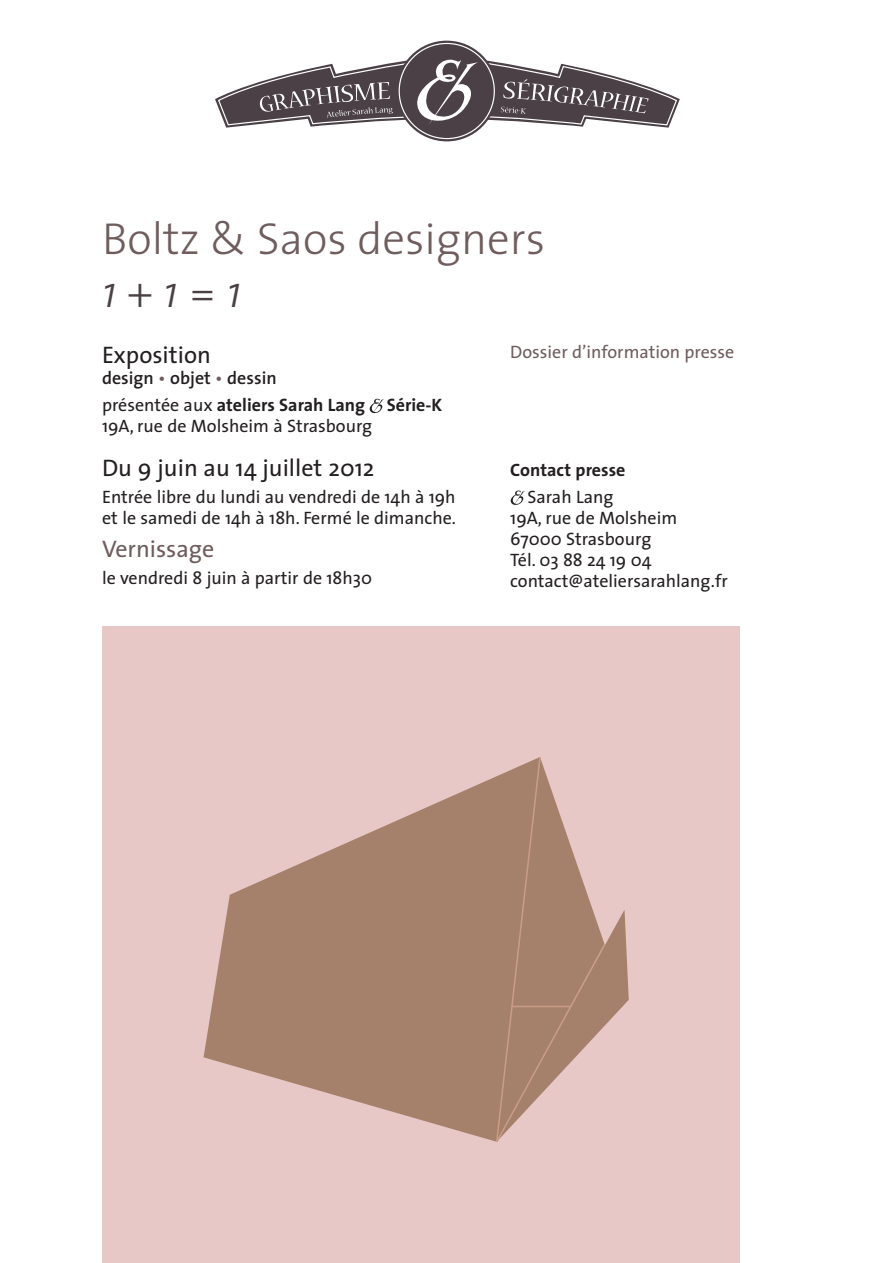
<style>
.page{position:relative;width:893px;height:1263px;background:#fff}
.page>*{position:absolute;margin:0;border:0;box-sizing:border-box;transform-origin:0 0}
.t1{font:300 45px "The Sans";color:#6f5c5d}
.t2{font:italic 300 45px "The Sans";color:#4a4046}
.t3{font:24px "The Sans";color:#231f20}
.t4{font:24px "The Sans";color:#6f5c5d}
.t5{font:18px/21px "The Sans";color:#231f20}
.t6{font:700 18px/27px "The Sans";color:#231f20}
.t7{font:18px "The Sans";color:#6f5c5d}
.s1{font-weight:600}
.s2{font-weight:400;color:#6f5c5d}
.s3{font-weight:400}
</style>
<div class="page">
<svg style="left:396px;top:41px;width:101px;height:100px"></svg>
<svg style="left:215px;top:57px;width:465px;height:73px"></svg>
<div style="left:102px;top:626px;width:638px;height:637px;background:#e7c8c6"></div>
<svg style="left:204px;top:777px;width:290px;height:364px;fill:#a5816c"></svg>
<svg style="left:494px;top:757px;width:135px;height:385px"></svg>
<svg style="left:510px;top:490px;width:15px;height:15px"></svg>
<svg style="left:370px;top:398px;width:14px;height:16px"></svg>
<h1 class="t1" style="left:102px;top:222px;width:445px">Boltz &amp; Saos designers</h1>
<h1 class="t2" style="left:102px;top:274px;width:141px">1 + 1 = 1</h1>
<h2 class="t3" style="left:102px;top:345px;width:110px">Exposition</h2>
<p class="t6" style="left:102px;top:365px;width:342px"><span class="s1">design</span> <span class="s2">•</span> <span class="s1">objet</span> <span class="s2">•</span> <span class="s1">dessin<br></span><span class="s3">présentée aux</span> ateliers Sarah Lang Série-K</p>
<p class="t5" style="left:102px;top:417px;width:272px">19A, rue de Molsheim à Strasbourg</p>
<h2 class="t3" style="left:102px;top:459px;width:274px">Du 9 juin au 14 juillet 2012</h2>
<p class="t5" style="left:102px;top:488px;width:355px">Entrée libre du lundi au vendredi de 14h à 19h et le samedi de 14h à 18h. Fermé le dimanche.</p>
<h2 class="t4" style="left:102px;top:540px;width:114px">Vernissage</h2>
<p class="t5" style="left:102px;top:569px;width:272px">le vendredi 8 juin à partir de 18h30</p>
<p class="t7" style="left:510px;top:345px;width:226px">Dossier d’information presse</p>
<p class="t6" style="left:510px;top:458px;width:117px">Contact presse</p>
<p class="t5" style="left:510px;top:488px;width:219px;text-indent:17px">Sarah Lang<br>19A, rue de Molsheim<br>67000 Strasbourg<br>Tél. 03 88 24 19 04 contact@ateliersarahlang.fr</p>
</div>
